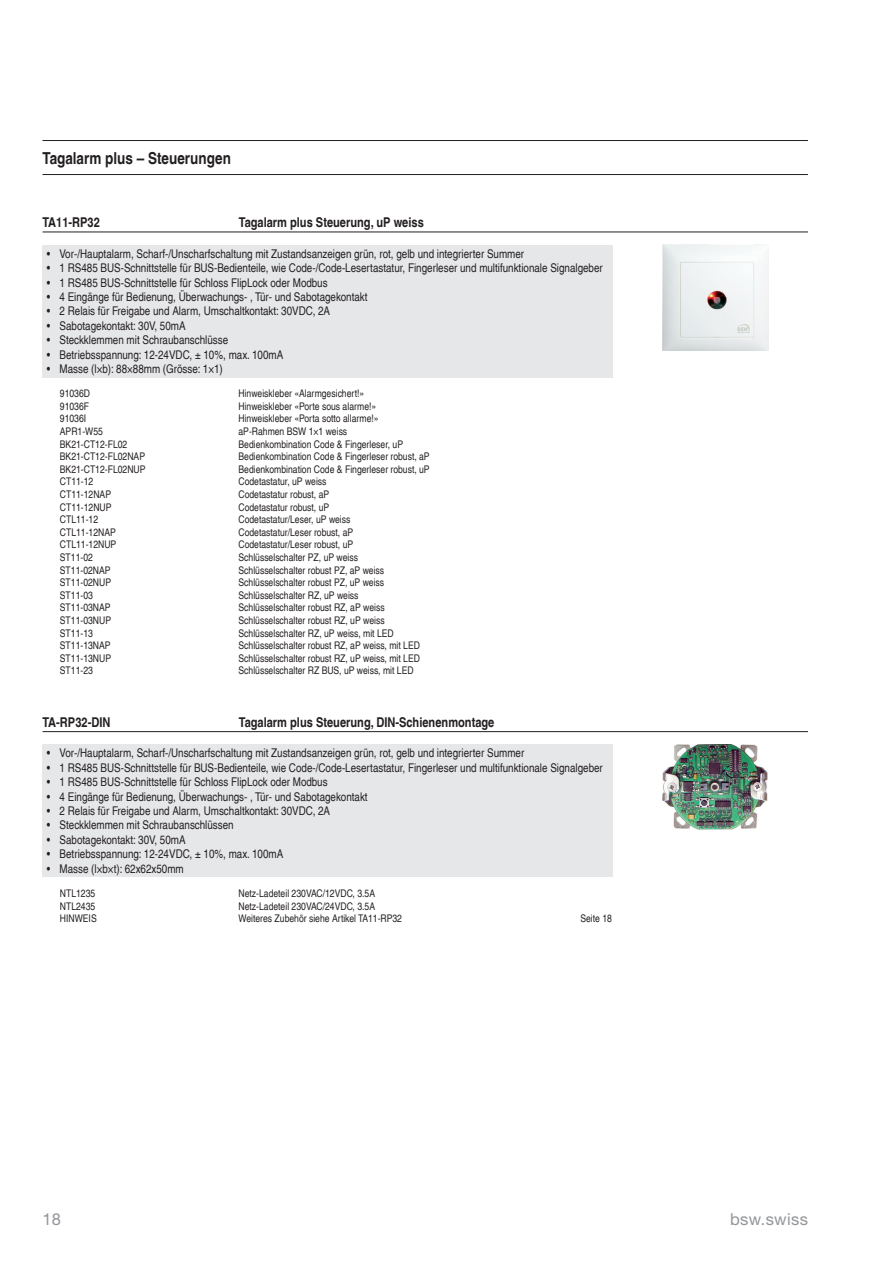
<style>
.page{position:relative;width:893px;height:1263px;background:#fff}
.page>*{position:absolute;margin:0;border:0;box-sizing:border-box;transform-origin:0 0}
.t1{font:700 condensed 16.5px "Helvetica LT";color:#231f20}
.t2{font:16.5px "Helvetica Neue LT Pro";letter-spacing:.02em;color:#939598}
.t3{font:700 condensed 13.5px "Helvetica LT";color:#231f20}
.t4{font:condensed 12px "Helvetica LT";color:#231f20}
.t5{font:condensed 10.5px "Helvetica LT";color:#231f20}
</style>
<div class="page">
<hr style="left:43px;top:140px;width:765px;height:1px;background:#231f20">
<hr style="left:43px;top:174px;width:765px;height:1px;background:#231f20">
<div style="left:43px;top:744px;width:570px;height:133px;background:#e6e7e9"></div>
<img style="left:662px;top:744px;width:106px;height:86px">
<hr style="left:43px;top:731px;width:765px;height:1px;background:#231f20">
<hr style="left:43px;top:232px;width:765px;height:1px;background:#231f20">
<div style="left:43px;top:245px;width:570px;height:132px;background:#e6e7e9"></div>
<img style="left:662px;top:245px;width:107px;height:106px">
<h1 class="t1" style="left:43px;top:148px;width:190px">Tagalarm plus – Steuerungen</h1>
<p class="t3" style="left:43px;top:214px;width:59px">TA11-RP32</p>
<p class="t3" style="left:239px;top:214px;width:186px">Tagalarm plus Steuerung, uP weiss</p>
<p class="t4" style="left:47px;top:246px;width:479px">• Vor-/Hauptalarm, Scharf-/Unscharfschaltung mit Zustandsanzeigen grün, rot, gelb und integrierter Summer</p>
<p class="t4" style="left:47px;top:261px;width:558px">• 1 RS485 BUS-Schnittstelle für BUS-Bedienteile, wie Code-/Code-Lesertastatur, Fingerleser und multifunktionale Signalgeber</p>
<p class="t4" style="left:47px;top:275px;width:282px">• 1 RS485 BUS-Schnittstelle für Schloss FlipLock oder Modbus</p>
<p class="t4" style="left:47px;top:290px;width:322px">• 4 Eingänge für Bedienung, Überwachungs- , Tür- und Sabotagekontakt</p>
<p class="t4" style="left:47px;top:304px;width:285px">• 2 Relais für Freigabe und Alarm, Umschaltkontakt: 30VDC, 2A</p>
<p class="t4" style="left:47px;top:318px;width:140px">• Sabotagekontakt: 30V, 50mA</p>
<p class="t4" style="left:47px;top:333px;width:183px">• Steckklemmen mit Schraubanschlüsse</p>
<p class="t4" style="left:47px;top:347px;width:238px">• Betriebsspannung: 12-24VDC, ± 10%, max. 100mA</p>
<p class="t4" style="left:47px;top:362px;width:178px">• Masse (l×b): 88×88mm (Grösse: 1×1)</p>
<p class="t5" style="left:60px;top:387px;width:32px">91036D</p>
<p class="t5" style="left:238px;top:387px;width:127px">Hinweiskleber «Alarmgesichert!»</p>
<p class="t5" style="left:60px;top:400px;width:31px">91036F</p>
<p class="t5" style="left:238px;top:400px;width:139px">Hinweiskleber «Porte sous alarme!»</p>
<p class="t5" style="left:60px;top:412px;width:28px">91036I</p>
<p class="t5" style="left:238px;top:412px;width:142px">Hinweiskleber «Porta sotto allarme!»</p>
<p class="t5" style="left:60px;top:425px;width:45px">APR1-W55</p>
<p class="t5" style="left:238px;top:425px;width:110px">aP-Rahmen BSW 1×1 weiss</p>
<p class="t5" style="left:60px;top:437px;width:69px">BK21-CT12-FL02</p>
<p class="t5" style="left:238px;top:437px;width:166px">Bedienkombination Code &amp; Fingerleser, uP</p>
<p class="t5" style="left:60px;top:450px;width:87px">BK21-CT12-FL02NAP</p>
<p class="t5" style="left:238px;top:450px;width:193px">Bedienkombination Code &amp; Fingerleser robust, aP</p>
<p class="t5" style="left:60px;top:463px;width:87px">BK21-CT12-FL02NUP</p>
<p class="t5" style="left:238px;top:463px;width:193px">Bedienkombination Code &amp; Fingerleser robust, uP</p>
<p class="t5" style="left:60px;top:475px;width:35px">CT11-12</p>
<p class="t5" style="left:238px;top:475px;width:90px">Codetastatur, uP weiss</p>
<p class="t5" style="left:60px;top:488px;width:53px">CT11-12NAP</p>
<p class="t5" style="left:238px;top:488px;width:92px">Codetastatur robust, aP</p>
<p class="t5" style="left:60px;top:500px;width:53px">CT11-12NUP</p>
<p class="t5" style="left:238px;top:500px;width:92px">Codetastatur robust, uP</p>
<p class="t5" style="left:60px;top:513px;width:40px">CTL11-12</p>
<p class="t5" style="left:238px;top:513px;width:113px">Codetastatur/Leser, uP weiss</p>
<p class="t5" style="left:60px;top:526px;width:57px">CTL11-12NAP</p>
<p class="t5" style="left:238px;top:526px;width:116px">Codetastatur/Leser robust, aP</p>
<p class="t5" style="left:60px;top:538px;width:58px">CTL11-12NUP</p>
<p class="t5" style="left:238px;top:538px;width:116px">Codetastatur/Leser robust, uP</p>
<p class="t5" style="left:60px;top:551px;width:35px">ST11-02</p>
<p class="t5" style="left:238px;top:551px;width:121px">Schlüsselschalter PZ, uP weiss</p>
<p class="t5" style="left:60px;top:563px;width:52px">ST11-02NAP</p>
<p class="t5" style="left:238px;top:563px;width:147px">Schlüsselschalter robust PZ, aP weiss</p>
<p class="t5" style="left:60px;top:576px;width:53px">ST11-02NUP</p>
<p class="t5" style="left:238px;top:576px;width:147px">Schlüsselschalter robust PZ, uP weiss</p>
<p class="t5" style="left:60px;top:589px;width:35px">ST11-03</p>
<p class="t5" style="left:238px;top:589px;width:122px">Schlüsselschalter RZ, uP weiss</p>
<p class="t5" style="left:60px;top:601px;width:52px">ST11-03NAP</p>
<p class="t5" style="left:238px;top:601px;width:148px">Schlüsselschalter robust RZ, aP weiss</p>
<p class="t5" style="left:60px;top:614px;width:53px">ST11-03NUP</p>
<p class="t5" style="left:238px;top:614px;width:148px">Schlüsselschalter robust RZ, uP weiss</p>
<p class="t5" style="left:60px;top:626px;width:35px">ST11-13</p>
<p class="t5" style="left:238px;top:626px;width:157px">Schlüsselschalter RZ, uP weiss, mit LED</p>
<p class="t5" style="left:60px;top:639px;width:52px">ST11-13NAP</p>
<p class="t5" style="left:238px;top:639px;width:183px">Schlüsselschalter robust RZ, aP weiss, mit LED</p>
<p class="t5" style="left:60px;top:652px;width:53px">ST11-13NUP</p>
<p class="t5" style="left:238px;top:652px;width:183px">Schlüsselschalter robust RZ, uP weiss, mit LED</p>
<p class="t5" style="left:60px;top:664px;width:35px">ST11-23</p>
<p class="t5" style="left:238px;top:664px;width:177px">Schlüsselschalter RZ BUS, uP weiss, mit LED</p>
<p class="t3" style="left:43px;top:713px;width:69px">TA-RP32-DIN</p>
<p class="t3" style="left:239px;top:713px;width:257px">Tagalarm plus Steuerung, DIN-Schienenmontage</p>
<p class="t4" style="left:47px;top:746px;width:479px">• Vor-/Hauptalarm, Scharf-/Unscharfschaltung mit Zustandsanzeigen grün, rot, gelb und integrierter Summer</p>
<p class="t4" style="left:47px;top:760px;width:558px">• 1 RS485 BUS-Schnittstelle für BUS-Bedienteile, wie Code-/Code-Lesertastatur, Fingerleser und multifunktionale Signalgeber</p>
<p class="t4" style="left:47px;top:775px;width:282px">• 1 RS485 BUS-Schnittstelle für Schloss FlipLock oder Modbus</p>
<p class="t4" style="left:47px;top:789px;width:322px">• 4 Eingänge für Bedienung, Überwachungs- , Tür- und Sabotagekontakt</p>
<p class="t4" style="left:47px;top:804px;width:285px">• 2 Relais für Freigabe und Alarm, Umschaltkontakt: 30VDC, 2A</p>
<p class="t4" style="left:47px;top:818px;width:188px">• Steckklemmen mit Schraubanschlüssen</p>
<p class="t4" style="left:47px;top:832px;width:140px">• Sabotagekontakt: 30V, 50mA</p>
<p class="t4" style="left:47px;top:847px;width:238px">• Betriebsspannung: 12-24VDC, ± 10%, max. 100mA</p>
<p class="t4" style="left:47px;top:861px;width:138px">• Masse (l×b×t): 62x62x50mm</p>
<p class="t5" style="left:60px;top:887px;width:37px">NTL1235</p>
<p class="t5" style="left:239px;top:887px;width:138px">Netz-Ladeteil 230VAC/12VDC, 3.5A</p>
<p class="t5" style="left:60px;top:900px;width:37px">NTL2435</p>
<p class="t5" style="left:239px;top:900px;width:138px">Netz-Ladeteil 230VAC/24VDC, 3.5A</p>
<p class="t5" style="left:60px;top:912px;width:38px">HINWEIS</p>
<p class="t5" style="left:239px;top:912px;width:165px">Weiteres Zubehör siehe Artikel TA11-RP32</p>
<p class="t5" style="left:580px;top:912px;width:33px">Seite 18</p>
<h1 class="t2" style="left:43px;top:1209px;width:20px">18</h1>
<h1 class="t2" style="left:730px;top:1209px;width:79px">bsw.swiss</h1>
</div>
